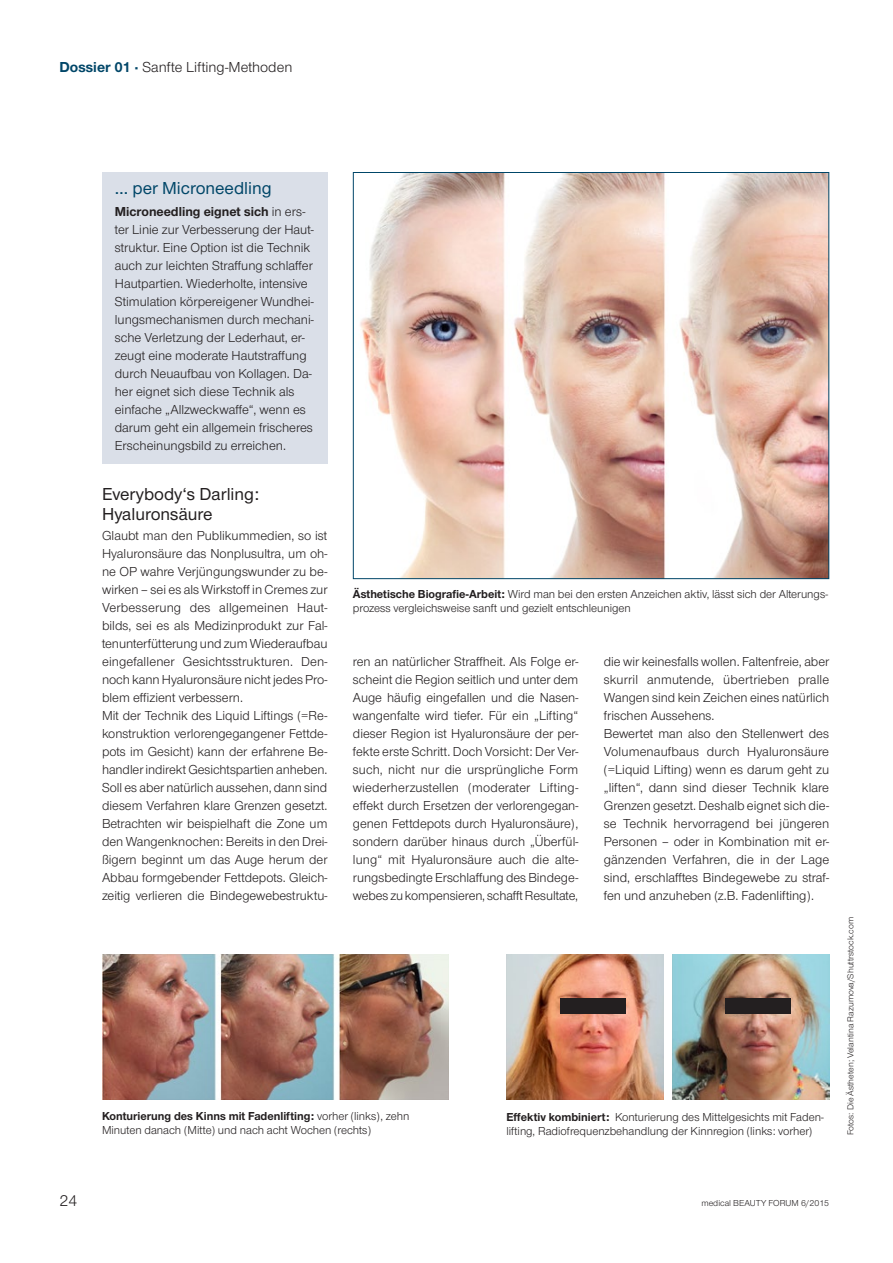
<style>
.page{position:relative;width:893px;height:1263px;background:#fff}
.page>*{position:absolute;margin:0;border:0;box-sizing:border-box;transform-origin:0 0}
.t1{font:500 18px/20.2px "Nimbus San Nov";color:#231f20}
.t2{font:500 18px "Nimbus San Nov";color:#004668}
.t3{font:16.5px "Nimbus San Nov";color:#231f20}
.t4{font:15px "Nimbus San Nov";color:#231f20}
.t5{font:13.5px/18px "Nimbus San Nov";color:#231f20}
.t6{font:12px/14.2px "Nimbus San Nov";color:#231f20}
.t7{font:9px "Nimbus San Nov";color:#231f20}
.s1{font-weight:700;color:#004668}
.s2{font-weight:700}
</style>
<div class="page">
<div style="left:102px;top:172px;width:225px;height:291px;background:#dadfe8"></div>
<img style="left:672px;top:954px;width:157px;height:146px">
<img style="left:506px;top:954px;width:157px;height:146px">
<img style="left:360px;top:174px;width:467px;height:403px">
<div style="left:560px;top:998px;width:65px;height:15px;background:#231f20"></div>
<div style="left:726px;top:998px;width:65px;height:15px;background:#231f20"></div>
<img style="left:102px;top:954px;width:347px;height:146px">
<p class="t4" style="left:60px;top:59px;width:234px"><span class="s1">Dossier 01 ·</span> Sanfte Lifting-Methoden</p>
<h1 class="t2" style="left:115px;top:178px;width:158px">… per Microneedling</h1>
<p class="t5" style="left:115px;top:203px;width:201px"><span class="s2">Microneedling eignet sich</span> in ers&shy;ter Linie zur Verbesserung der Haut&shy;struktur. Eine Option ist die Technik auch zur leichten Straffung schlaffer Hautpartien. Wiederholte, intensive Stimulation körpereigener Wundhei&shy;lungsmechanismen durch mechani&shy;sche Verletzung der Lederhaut, er&shy;zeugt eine moderate Hautstraffung durch Neuaufbau von Kollagen. Da&shy;her eignet sich diese Technik als einfache „Allzweckwaffe“, wenn es darum geht ein allgemein frischeres Erscheinungsbild zu erreichen.</p>
<h1 class="t1" style="left:102px;top:484px;width:159px">Everybody‘s Darling:<br>Hyaluronsäure</h1>
<p class="t5" style="left:102px;top:527px;width:227px">Glaubt man den Publikummedien, so ist Hyaluronsäure das Nonplusultra, um oh&shy;ne OP wahre Verjüngungswunder zu be&shy;wirken – sei es als Wirkstoff in Cremes zur Verbesserung des allgemeinen Haut&shy;bilds, sei es als Medizinprodukt zur Fal&shy;tenunterfütterung und zum Wiederaufbau eingefallener Gesichtsstrukturen. Den&shy;noch kann Hyaluronsäure nicht jedes Pro&shy;blem effizient verbessern.<br>Mit der Technik des Liquid Liftings (=Re&shy;konstruktion verlorengegangener Fettde&shy;pots im Gesicht) kann der erfahrene Be&shy;handler indirekt Gesichtspartien anheben.<br>Soll es aber natürlich aussehen, dann sind diesem Verfahren klare Grenzen gesetzt.<br>Betrachten wir beispielhaft die Zone um den Wangenknochen: Bereits in den Drei&shy;ßigern beginnt um das Auge herum der Abbau formgebender Fettdepots. Gleich&shy;zeitig verlieren die Bindegewebestruktu-</p>
<p class="t6" style="left:353px;top:587px;width:477px"><span class="s2">Ästhetische Biografie-Arbeit:</span> Wird man bei den ersten Anzeichen aktiv, lässt sich der Alterungs&shy;prozess vergleichsweise sanft und gezielt entschleunigen</p>
<p class="t5" style="left:353px;top:653px;width:227px;text-align:justify">ren an natürlicher Straffheit. Als Folge er&shy;scheint die Region seitlich und unter dem Auge häufig eingefallen und die Nasen&shy;wangenfalte wird tiefer. Für ein „Lifting“ dieser Region ist Hyaluronsäure der per&shy;fekte erste Schritt. Doch Vorsicht: Der Ver&shy;such, nicht nur die ursprüngliche Form wiederherzustellen (moderater Lifting&shy;effekt durch Ersetzen der verlorengegan&shy;genen Fettdepots durch Hyaluronsäure), sondern darüber hinaus durch „Überfül&shy;lung“ mit Hyaluronsäure auch die alte&shy;rungsbedingte Erschlaffung des Bindege&shy;webes zu kompensieren, schafft Resultate,</p>
<p class="t5" style="left:604px;top:653px;width:227px">die wir keinesfalls wollen. Faltenfreie, aber skurril anmutende, übertrieben pralle Wangen sind kein Zeichen eines natürlich frischen Aussehens.<br>Bewertet man also den Stellenwert des Volumenaufbaus durch Hyaluronsäure (=Liquid Lifting) wenn es darum geht zu „liften“, dann sind dieser Technik klare Grenzen gesetzt. Deshalb eignet sich die&shy;se Technik hervorragend bei jüngeren Personen – oder in Kombination mit er&shy;gänzenden Verfahren, die in der Lage sind, erschlafftes Bindegewebe zu straf&shy;fen und anzuheben (z.B. Fadenlifting).</p>
<p class="t6" style="left:102px;top:1109px;width:309px"><span class="s2">Konturierung des Kinns mit Fadenlifting:</span> vorher (links), zehn<br>Minuten danach (Mitte) und nach acht Wochen (rechts)</p>
<p class="t6" style="left:506px;top:1109px;width:319px"><span class="s2">Effektiv kombiniert:</span> Konturierung des Mittelgesichts mit Faden&shy;lifting, Radiofrequenzbehandlung der Kinnregion (links: vorher)</p>
<p class="t7" style="left:845px;top:1135px;width:220px;rotate:-90deg">Fotos: Die Ästheten; Velantina Razumova/Shuttrstock.com</p>
<p class="t3" style="left:60px;top:1191px;width:20px">24</p>
<p class="t7" style="left:701px;top:1197px;width:129px">medical BEAUTY FORUM 6/2015</p>
</div>
